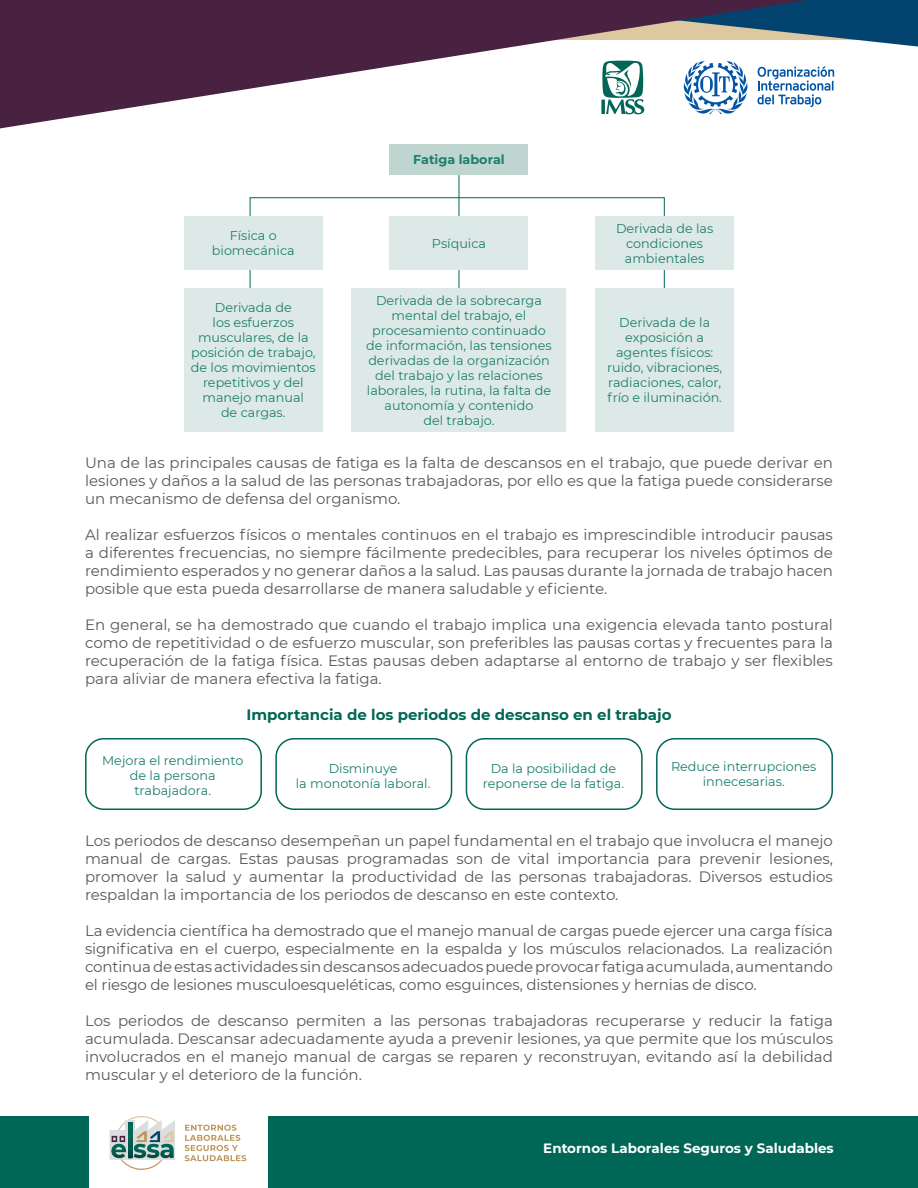
<style>
.page{position:relative;width:918px;height:1188px;background:#fff}
.page>*{position:absolute;margin:0;border:0;box-sizing:border-box;transform-origin:0 0}
.t1{font:15px/18px "Montserrat";color:#57585a;text-align:justify}
.t2{font:700 15px "Montserrat";color:#006756}
.t3{font:700 13.5px "Montserrat";color:#fff}
.t4{font:12.75px/15px "Montserrat";color:#1d7e6f;text-align:center}
.t5{font:700 12.75px "Montserrat";color:#1d7e6f}
</style>
<div class="page">
<div style="left:268px;top:1116px;width:650px;height:72px;background:#006756"></div>
<div style="left:0;top:1116px;width:88px;height:72px;background:#006756"></div>
<svg style="left:0;top:0;width:918px;height:129px"></svg>
<svg style="left:185px;top:1125px;width:61px;height:36px"></svg>
<svg style="left:110px;top:1116px;width:65px;height:54px"></svg>
<hr style="left:459px;top:173px;width:1px;height:203px;background:#006756">
<svg style="left:249px;top:197px;width:416px;height:134px"></svg>
<div style="left:390px;top:145px;width:138px;height:30px;background:#bed5d0"></div>
<div style="left:390px;top:216px;width:138px;height:54px;background:#dde9e6"></div>
<div style="left:352px;top:288px;width:214px;height:144px;background:#dde9e6"></div>
<div style="left:184px;top:216px;width:138px;height:54px;background:#dde9e6"></div>
<div style="left:184px;top:288px;width:138px;height:144px;background:#dde9e6"></div>
<div style="left:596px;top:216px;width:138px;height:54px;background:#dde9e6"></div>
<div style="left:596px;top:288px;width:138px;height:144px;background:#dde9e6"></div>
<div style="left:85px;top:738px;width:177px;height:72px;border:2px solid #006756;border-radius:18px"></div>
<div style="left:466px;top:738px;width:177px;height:72px;border:2px solid #006756;border-radius:18px"></div>
<div style="left:275px;top:738px;width:177px;height:72px;border:2px solid #006756;border-radius:18px"></div>
<div style="left:656px;top:738px;width:177px;height:72px;border:2px solid #006756;border-radius:18px"></div>
<p class="t4" style="left:212px;top:228px;width:84px">Física o biomecánica</p>
<p class="t4" style="left:191px;top:300px;width:126px">Derivada de<br>los esfuerzos musculares, de la posición de trabajo, de los movimientos repetitivos y del manejo manual<br>de cargas.</p>
<p class="t5" style="left:413px;top:151px;width:93px">Fatiga laboral</p>
<p class="t4" style="left:432px;top:235px;width:56px">Psíquica</p>
<p class="t4" style="left:366px;top:292px;width:187px">Derivada de la sobrecarga mental del trabajo, el procesamiento continuado de información, las tensiones derivadas de la organización del trabajo y las relaciones laborales, la rutina, la falta de autonomía y contenido<br>del trabajo.</p>
<p class="t4" style="left:616px;top:220px;width:99px">Derivada de las condiciones ambientales</p>
<p class="t4" style="left:607px;top:315px;width:117px">Derivada de la exposición a agentes físicos: ruido, vibraciones, radiaciones, calor, frío e iluminación.</p>
<p class="t1" style="left:85px;top:453px;width:749px">Una de las principales causas de fatiga es la falta de descansos en el trabajo, que puede derivar en lesiones y daños a la salud de las personas trabajadoras, por ello es que la fatiga puede considerarse un mecanismo de defensa del organismo.</p>
<p class="t1" style="left:85px;top:525px;width:749px">Al realizar esfuerzos físicos o mentales continuos en el trabajo es imprescindible introducir pausas a diferentes frecuencias, no siempre fácilmente predecibles, para recuperar los niveles óptimos de rendimiento esperados y no generar daños a la salud. Las pausas durante la jornada de trabajo hacen posible que esta pueda desarrollarse de manera saludable y eficiente.</p>
<p class="t1" style="left:85px;top:615px;width:749px">En general, se ha demostrado que cuando el trabajo implica una exigencia elevada tanto postural como de repetitividad o de esfuerzo muscular, son preferibles las pausas cortas y frecuentes para la recuperación de la fatiga física. Estas pausas deben adaptarse al entorno de trabajo y ser flexibles para aliviar de manera efectiva la fatiga.</p>
<p class="t2" style="left:246px;top:704px;width:427px">Importancia de los periodos de descanso en el trabajo</p>
<p class="t4" style="left:102px;top:753px;width:143px">Mejora el rendimiento de la persona trabajadora.</p>
<p class="t4" style="left:483px;top:760px;width:143px">Da la posibilidad de reponerse de la fatiga.</p>
<p class="t4" style="left:296px;top:760px;width:136px">Disminuye<br>la monotonía laboral.</p>
<p class="t4" style="left:671px;top:759px;width:147px">Reduce interrupciones innecesarias.</p>
<p class="t1" style="left:85px;top:831px;width:749px">Los periodos de descanso desempeñan un papel fundamental en el trabajo que involucra el manejo manual de cargas. Estas pausas programadas son de vital importancia para prevenir lesiones, promover la salud y aumentar la productividad de las personas trabajadoras. Diversos estudios respaldan la importancia de los periodos de descanso en este contexto.</p>
<p class="t1" style="left:85px;top:921px;width:749px">La evidencia científica ha demostrado que el manejo manual de cargas puede ejercer una carga física significativa en el cuerpo, especialmente en la espalda y los músculos relacionados. La realización continua de estas actividades sin descansos adecuados puede provocar fatiga acumulada, aumentando el riesgo de lesiones musculoesqueléticas, como esguinces, distensiones y hernias de disco.</p>
<p class="t1" style="left:85px;top:1011px;width:749px">Los periodos de descanso permiten a las personas trabajadoras recuperarse y reducir la fatiga acumulada. Descansar adecuadamente ayuda a prevenir lesiones, ya que permite que los músculos involucrados en el manejo manual de cargas se reparen y reconstruyan, evitando así la debilidad muscular y el deterioro de la función.</p>
<p class="t3" style="left:543px;top:1138px;width:292px">Entornos Laborales Seguros y Saludables</p>
</div>
